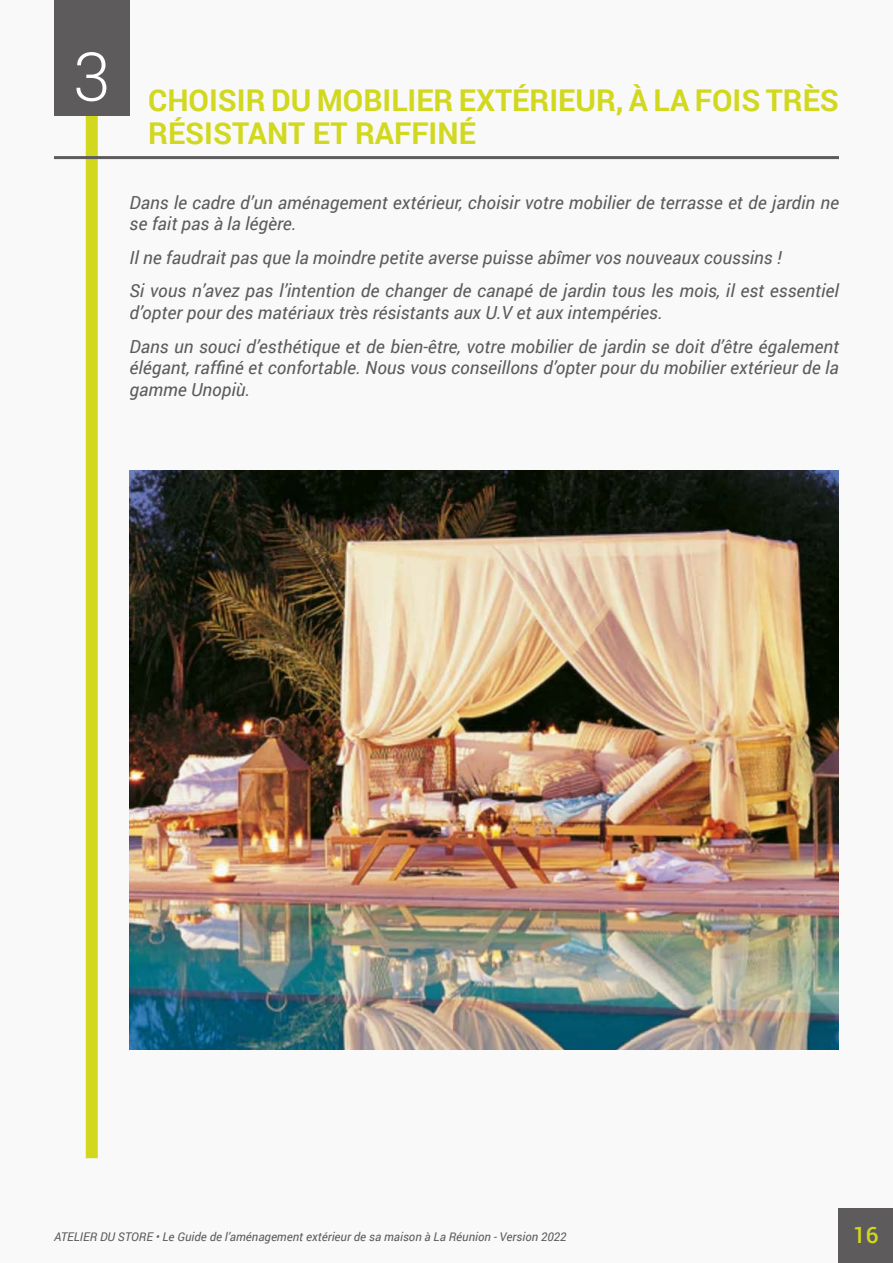
<style>
.page{position:relative;width:893px;height:1263px;background:#f9f9f9}
.page>*{position:absolute;margin:0;border:0;box-sizing:border-box;transform-origin:0 0}
.t1{font:300 67.5px "Roboto";color:#fff}
.t2{font:700 30px/33px "Roboto";color:#d1d81e}
.t3{font:500 22.5px "Roboto";color:#d1d81e}
.t4{font:italic 18px/21.6px "Roboto";color:#5d5b5c}
.t5{font:italic 12px "Roboto";color:#5d5b5c}
</style>
<div class="page">
<div style="left:839px;top:1209px;width:54px;height:54px;background:#5d5b5c"></div>
<div style="left:86px;top:23px;width:12px;height:1135px;background:#d1d81e"></div>
<hr style="left:54px;top:156px;width:785px;height:3px;background:#5d5b5c">
<div style="left:54px;top:0;width:76px;height:116px;background:#5d5b5c"></div>
<img style="left:130px;top:470px;width:709px;height:580px">
<p class="t1" style="left:73px;top:30px;width:39px">3</p>
<p class="t2" style="left:148px;top:83px;width:692px">CHOISIR DU MOBILIER EXTÉRIEUR, À LA FOIS TRÈS<br>RÉSISTANT ET RAFFINÉ</p>
<p class="t4" style="left:130px;top:191px;width:711px">Dans le cadre d’un aménagement extérieur, choisir votre mobilier de terrasse et de jardin ne se fait pas à la légère.</p>
<p class="t4" style="left:130px;top:246px;width:653px">Il ne faudrait pas que la moindre petite averse puisse abîmer vos nouveaux coussins !</p>
<p class="t4" style="left:130px;top:280px;width:711px">Si vous n’avez pas l’intention de changer de canapé de jardin tous les mois, il est essentiel d’opter pour des matériaux très résistants aux U.V et aux intempéries.</p>
<p class="t4" style="left:130px;top:335px;width:711px;text-align:justify">Dans un souci d’esthétique et de bien-être, votre mobilier de jardin se doit d’être également élégant, raffiné et confortable. Nous vous conseillons d’opter pour du mobilier extérieur de la gamme Unopiù.</p>
<p class="t5" style="left:54px;top:1229px;width:514px">ATELIER DU STORE • Le Guide de l’aménagement extérieur de sa maison à La Réunion - Version 2022</p>
<p class="t3" style="left:853px;top:1219px;width:27px">16</p>
</div>
